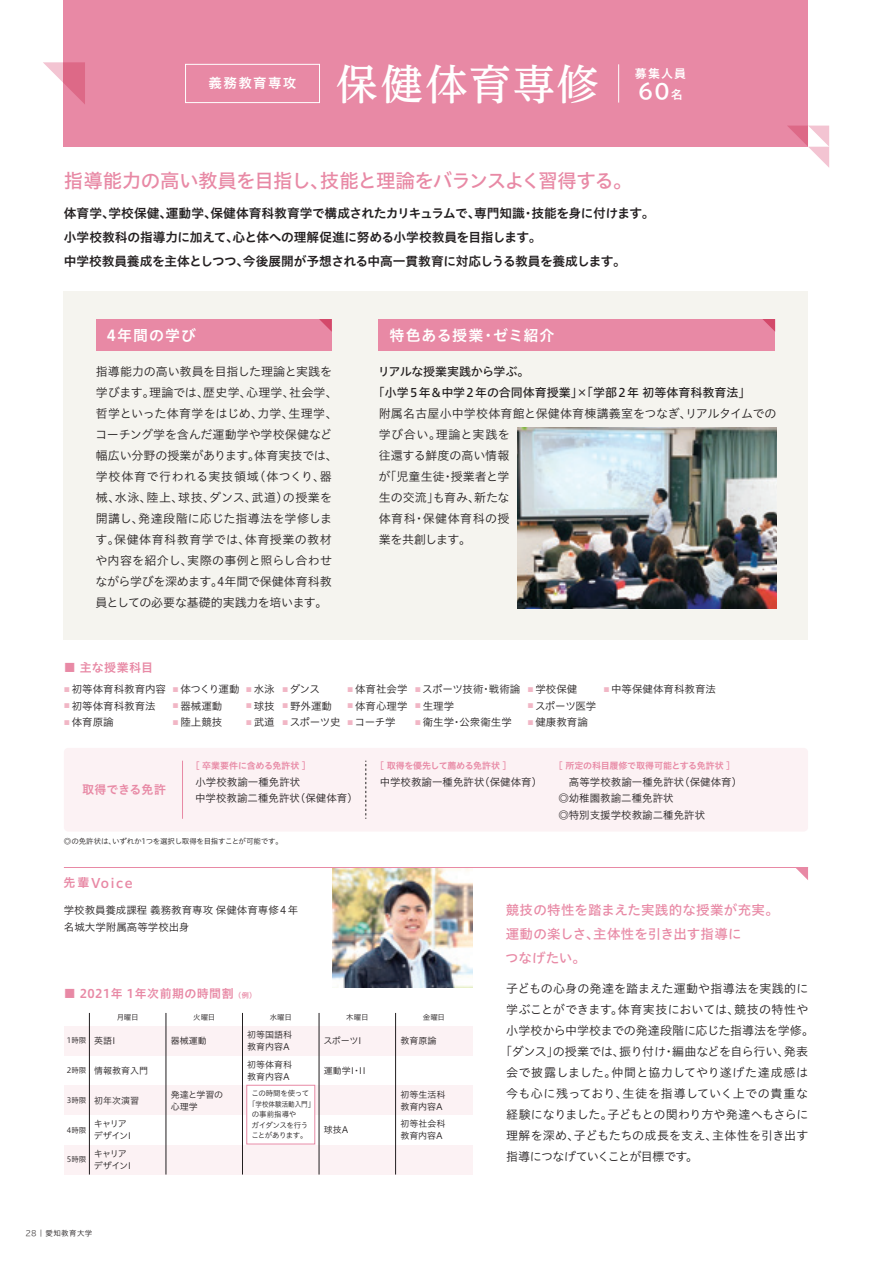
<style>
.page{position:relative;width:893px;height:1263px;background:#fff}
.page>*{position:absolute;margin:0;border:0;box-sizing:border-box;transform-origin:0 0}
.t1{font:500 42px "PUD Reimin Pr 6 N";letter-spacing:.045em;color:#fff}
.t2{font:19.5px "Hiragino UD Sans Std N W5";letter-spacing:-.035em;color:#e889a5}
.t3{font:15px "Hiragino UD Sans Std N W6";letter-spacing:.045em;color:#fff}
.t4{font:15px "Hiragino UD Sans Std N W6";letter-spacing:.065em;color:#fff}
.t5{font:13.5px/24px "Hiragino UD Sans Std N W5";letter-spacing:.01em;color:#e889a5}
.t6{font:500 13.5px "Clarimo UDPE";letter-spacing:.12em;color:#e889a5}
.t7{font:13.5px "Hiragino UD Sans Std N W6";letter-spacing:.1em;color:#fff}
.t8{font:12.75px/24px "Hiragino UD Sans Std N W6";letter-spacing:-.02em;color:#231f20}
.t9{font:12px/21px "Hiragino UD Sans Std N W3";color:#231f20}
.t10{font:12px/21px "Hiragino UD Sans Std N W5";letter-spacing:-.01em;color:#231f20}
.t11{font:12px "Hiragino UD Sans Std N W3";letter-spacing:-.02em;color:#231f20}
.t12{font:12px "Hiragino UD Sans Std N W3";letter-spacing:-.025em;color:#231f20}
.t13{font:12px "Hiragino UD Sans Std N W6";letter-spacing:.04em;color:#e889a5}
.t14{font:12px "Hiragino UD Sans Std N W3";letter-spacing:.025em;color:#231f20}
.t15{font:12px "Hiragino UD Sans Std N W3";letter-spacing:.04em;color:#231f20}
.t16{font:12px "Hiragino UD Sans Std N W3";letter-spacing:-.04em;color:#231f20}
.t17{font:12px "Hiragino UD Sans Std N W6";color:#e889a5}
.t18{font:12px "Hiragino UD Sans Std N W6";color:#fff}
.t19{font:10.5px/16.5px "Hiragino UD Sans Std N W3";color:#231f20}
.t20{font:10.5px "Hiragino UD Sans Std N W3";letter-spacing:-.02em;color:#231f20}
.t21{font:9px/12px "Hiragino UD Sans Std N W3";color:#231f20}
.t22{font:9px "Hiragino UD Sans Std N W6";letter-spacing:-.02em;color:#e889a5}
.t23{font:9px/12px "Hiragino UD Sans Std N W3";letter-spacing:-.08em;color:#231f20}
.t24{font:9px/12px "Hiragino UD Sans Std N W3";letter-spacing:-.02em;color:#231f20}
.t25{font:7.5px "Hiragino UD Sans Std N W3";letter-spacing:-.02em;color:#231f20}
.t26{font:7.5px "Hiragino UD Sans Std N W3";color:#231f20}
.t27{font:7.5px "Hiragino UD Sans Std N W3";letter-spacing:-.06em;color:#231f20}
.t28{font:7.5px "Hiragino UD Sans Std N W3";letter-spacing:-.08em;color:#231f20}
.s1{font-family:"TBUD Go Std";font-weight:700;font-size:20.25px}
.s2{font-family:"Hiragino UD Sans Std N W6";font-weight:400;font-size:12px}
.s3{font-size:7.2px}
.s4{font-family:"TBUD Go Std Super";font-weight:300}
</style>
<div class="page">
<div style="left:64px;top:291px;width:744px;height:349px;background:#f5f4ef"></div>
<div style="left:64px;top:0;width:744px;height:147px;background:#e889a5"></div>
<img style="left:333px;top:868px;width:139px;height:119px">
<svg style="left:796px;top:868px;width:12px;height:12px"></svg>
<div style="left:64px;top:1026px;width:408px;height:29px;background:#fcf2f4"></div>
<div style="left:64px;top:1085px;width:408px;height:30px;background:#fcf2f4"></div>
<div style="left:64px;top:1145px;width:408px;height:29px;background:#fcf2f4"></div>
<hr style="left:89px;top:1013px;width:1px;height:161px;background:#231f20">
<hr style="left:166px;top:1013px;width:1px;height:161px;background:#231f20">
<hr style="left:242px;top:1013px;width:1px;height:161px;background:#231f20">
<hr style="left:319px;top:1013px;width:1px;height:161px;background:#231f20">
<hr style="left:395px;top:1013px;width:1px;height:161px;background:#231f20">
<div style="left:64px;top:748px;width:744px;height:83px;background:#fcf2f4;border-radius:4px"></div>
<hr style="left:182px;top:761px;width:1px;height:58px;background:#e889a5">
<svg style="left:366px;top:761px;width:1px;height:58px"></svg>
<hr style="left:64px;top:867px;width:744px;height:1px;background:#e889a5">
<div style="left:247px;top:1085px;width:68px;height:59px;background:#fff"></div>
<div style="left:246px;top:1085px;width:69px;height:59px;border:1px solid #e889a5"></div>
<hr style="left:618px;top:64px;width:1px;height:39px;background:#fff">
<div style="left:185px;top:64px;width:135px;height:39px;border:1px solid #fff"></div>
<div style="left:96px;top:319px;width:236px;height:32px;background:#e889a5"></div>
<div style="left:379px;top:319px;width:396px;height:32px;background:#e889a5"></div>
<img style="left:517px;top:428px;width:260px;height:180px">
<svg style="left:319px;top:319px;width:13px;height:13px"></svg>
<svg style="left:763px;top:319px;width:12px;height:13px"></svg>
<svg style="left:788px;top:126px;width:41px;height:42px"></svg>
<svg style="left:43px;top:62px;width:42px;height:43px"></svg>
<p class="t7" style="left:209px;top:73px;width:89px">義務教育専攻</p>
<h1 class="t1" style="left:336px;top:49px;width:349px">保健体育専修 <span class="s1">60</span><span class="s2">名</span></h1>
<p class="t18" style="left:635px;top:64px;width:53px">募集人員</p>
<h2 class="t2" style="left:64px;top:166px;width:570px">指導能力の高い教員を目指し、技能と理論をバランスよく習得する。</h2>
<p class="t8" style="left:64px;top:201px;width:592px">体育学、学校保健、運動学、保健体育科教育学で構成されたカリキュラムで、専門知識・技能を身に付けます。小学校教科の指導力に加えて、心と体への理解促進に努める小学校教員を目指します。<br>中学校教員養成を主体としつつ、今後展開が予想される中高一貫教育に対応しうる教員を養成します。</p>
<p class="t4" style="left:107px;top:323px;width:91px">4年間の学び</p>
<p class="t3" style="left:390px;top:323px;width:167px">特色ある授業・ゼミ紹介</p>
<p class="t9" style="left:95px;top:360px;width:244px">指導能力の高い教員を目指した理論と実践を学びます。理論では、歴史学、心理学、社会学、哲学といった体育学をはじめ、力学、生理学、コーチング学を含んだ運動学や学校保健など幅広い分野の授業があります。体育実技では、学校体育で行われる実技領域（体つくり、器械、水泳、陸上、球技、ダンス、武道）の授業を開講し、発達段階に応じた指導法を学修します。保健体育科教育学では、体育授業の教材や内容を紹介し、実際の事例と照らし合わせながら学びを深めます。4年間で保健体育科教員としての必要な基礎的実践力を培います。</p>
<p class="t10" style="left:373px;top:360px;width:379px;text-indent:5px">リアルな授業実践から学ぶ。<br>「小学５年＆中学２年の合同体育授業」×「学部２年 初等体育科教育法」</p>
<p class="t9" style="left:379px;top:402px;width:399px">附属名古屋小中学校体育館と保健体育棟講義室をつなぎ、リアルタイムでの学び合い。理論と実践を<br>往還する鮮度の高い情報<br>が「児童生徒・授業者と学<br>生の交流」も育み、新たな<br>体育科・保健体育科の授<br>業を共創します。</p>
<p class="t13" style="left:64px;top:658px;width:91px">■ 主な授業科目</p>
<p class="t19" style="left:64px;top:681px;width:104px"><sup>■</sup> 初等体育科教育内容</p>
<p class="t19" style="left:64px;top:697px;width:93px"><sup>■</sup> 初等体育科教育法</p>
<p class="t19" style="left:64px;top:714px;width:51px"><sup>■</sup> 体育原論</p>
<p class="t19" style="left:173px;top:681px;width:68px"><sup>■</sup> 体つくり運動</p>
<p class="t19" style="left:173px;top:697px;width:51px"><sup>■</sup> 器械運動</p>
<p class="t19" style="left:173px;top:714px;width:51px"><sup>■</sup> 陸上競技</p>
<p class="t19" style="left:246px;top:681px;width:30px"><sup>■</sup> 水泳</p>
<p class="t19" style="left:246px;top:697px;width:30px"><sup>■</sup> 球技</p>
<p class="t19" style="left:246px;top:714px;width:30px"><sup>■</sup> 武道</p>
<p class="t19" style="left:282px;top:681px;width:39px"><sup>■</sup> ダンス</p>
<p class="t19" style="left:282px;top:697px;width:51px"><sup>■</sup> 野外運動</p>
<p class="t19" style="left:282px;top:714px;width:60px"><sup>■</sup> スポーツ史</p>
<p class="t19" style="left:347px;top:681px;width:62px"><sup>■</sup> 体育社会学</p>
<p class="t19" style="left:347px;top:697px;width:62px"><sup>■</sup> 体育心理学</p>
<p class="t19" style="left:347px;top:714px;width:50px"><sup>■</sup> コーチ学</p>
<p class="t20" style="left:415px;top:682px;width:107px"><sup>■</sup> スポーツ技術・戦術論</p>
<p class="t19" style="left:415px;top:697px;width:41px"><sup>■</sup> 生理学</p>
<p class="t19" style="left:415px;top:714px;width:99px"><sup>■</sup> 衛生学・公衆衛生学</p>
<p class="t19" style="left:528px;top:681px;width:51px"><sup>■</sup> 学校保健</p>
<p class="t19" style="left:528px;top:697px;width:70px"><sup>■</sup> スポーツ医学</p>
<p class="t19" style="left:528px;top:714px;width:62px"><sup>■</sup> 健康教育論</p>
<p class="t19" style="left:603px;top:681px;width:114px"><sup>■</sup> 中等保健体育科教育法</p>
<p class="t17" style="left:82px;top:780px;width:85px">取得できる免許</p>
<p class="t22" style="left:191px;top:758px;width:122px">［ 卒業要件に含める免許状 ］</p>
<p class="t19" style="left:195px;top:773px;width:164px">小学校教諭一種免許状<br>中学校教諭二種免許状（保健体育）</p>
<p class="t25" style="left:64px;top:836px;width:221px">◎の免許状は、いずれか1つを選択し取得を目指すことが可能です。</p>
<p class="t6" style="left:64px;top:872px;width:71px"><span class="s2">先輩</span>Voice</p>
<p class="t19" style="left:64px;top:901px;width:236px">学校教員養成課程 義務教育専攻 保健体育専修４年名城大学附属高等学校出身</p>
<p class="t22" style="left:375px;top:758px;width:138px">［ 取得を優先して薦める免許状 ］</p>
<p class="t19" style="left:380px;top:773px;width:164px">中学校教諭一種免許状（保健体育）</p>
<p class="t22" style="left:554px;top:758px;width:183px">［ 所定の科目履修で取得可能とする免許状 ］</p>
<p class="t19" style="left:558px;top:773px;width:185px">　高等学校教諭一種免許状（保健体育）◎幼稚園教諭二種免許状<br>◎特別支援学校教諭二種免許状</p>
<p class="t5" style="left:505px;top:897px;width:275px">競技の特性を踏まえた実践的な授業が充実。運動の楽しさ、主体性を引き出す指導に<br>つなげたい。</p>
<p class="t13" style="left:64px;top:984px;width:194px">■ 2021年 1年次前期の時間割 <span class="s3">（例）</span></p>
<p class="t25" style="left:117px;top:1011px;width:23px">月曜日</p>
<p class="t25" style="left:193px;top:1011px;width:24px">火曜日</p>
<p class="t25" style="left:270px;top:1011px;width:24px">水曜日</p>
<p class="t25" style="left:346px;top:1011px;width:24px">木曜日</p>
<p class="t25" style="left:423px;top:1011px;width:24px">金曜日</p>
<p class="t21" style="left:94px;top:1034px;width:23px">英語I</p>
<p class="t21" style="left:94px;top:1064px;width:55px">情報教育入門</p>
<p class="t21" style="left:247px;top:1028px;width:46px">初等国語科教育内容A</p>
<p class="t21" style="left:247px;top:1058px;width:46px">初等体育科教育内容A</p>
<p class="t21" style="left:400px;top:1034px;width:37px">教育原論</p>
<p class="t21" style="left:171px;top:1034px;width:37px">器械運動</p>
<p class="t25" style="left:67px;top:1035px;width:21px">1時限</p>
<p class="t21" style="left:323px;top:1034px;width:40px">スポーツI</p>
<p class="t25" style="left:67px;top:1064px;width:21px">2時限</p>
<p class="t21" style="left:324px;top:1064px;width:44px">運動学I・II</p>
<p class="t25" style="left:251px;top:1088px;width:59px">この時間を使って</p>
<p class="t26" style="left:248px;top:1098px;width:69px">「学校体験活動入門」</p>
<p class="t25" style="left:252px;top:1109px;width:46px">の事前指導や</p>
<p class="t27" style="left:252px;top:1119px;width:58px">ガイダンスを行う</p>
<p class="t28" style="left:251px;top:1130px;width:58px">ことがあります。</p>
<p class="t24" style="left:171px;top:1087px;width:54px">発達と学習の心理学</p>
<p class="t21" style="left:94px;top:1093px;width:46px">初年次演習</p>
<p class="t23" style="left:94px;top:1117px;width:39px">キャリアデザインI</p>
<p class="t23" style="left:94px;top:1147px;width:39px">キャリアデザインI</p>
<p class="t25" style="left:67px;top:1094px;width:21px">3時限</p>
<p class="t25" style="left:67px;top:1124px;width:21px">4時限</p>
<p class="t21" style="left:324px;top:1123px;width:26px">球技A</p>
<p class="t25" style="left:67px;top:1154px;width:21px">5時限</p>
<p class="t25" style="left:26px;top:1227px;width:68px"><span class="s4">28</span> | 愛知教育大学</p>
<p class="t21" style="left:400px;top:1087px;width:46px">初等生活科教育内容A</p>
<p class="t21" style="left:400px;top:1117px;width:46px">初等社会科教育内容A</p>
<p class="t9" style="left:506px;top:977px;width:304px">子どもの心身の発達を踏まえた運動や指導法を実践的に</p>
<p class="t9" style="left:506px;top:998px;width:304px">学ぶことができます。体育実技においては、競技の特性や</p>
<p class="t9" style="left:506px;top:1019px;width:309px">小学校から中学校までの発達段階に応じた指導法を学修。</p>
<p class="t11" style="left:500px;top:1042px;width:309px">「ダンス」の授業では、振り付け・編曲などを自ら行い、発表</p>
<p class="t14" style="left:506px;top:1063px;width:304px">会で披露しました。仲間と協力してやり遂げた達成感は</p>
<p class="t15" style="left:506px;top:1084px;width:304px">今も心に残っており、生徒を指導していく上での貴重な</p>
<p class="t12" style="left:506px;top:1105px;width:304px">経験になりました。子どもとの関わり方や発達へもさらに</p>
<p class="t9" style="left:506px;top:1124px;width:304px">理解を深め、子どもたちの成長を支え、主体性を引き出す</p>
<p class="t16" style="left:506px;top:1147px;width:194px">指導につなげていくことが目標です。</p>
</div>
